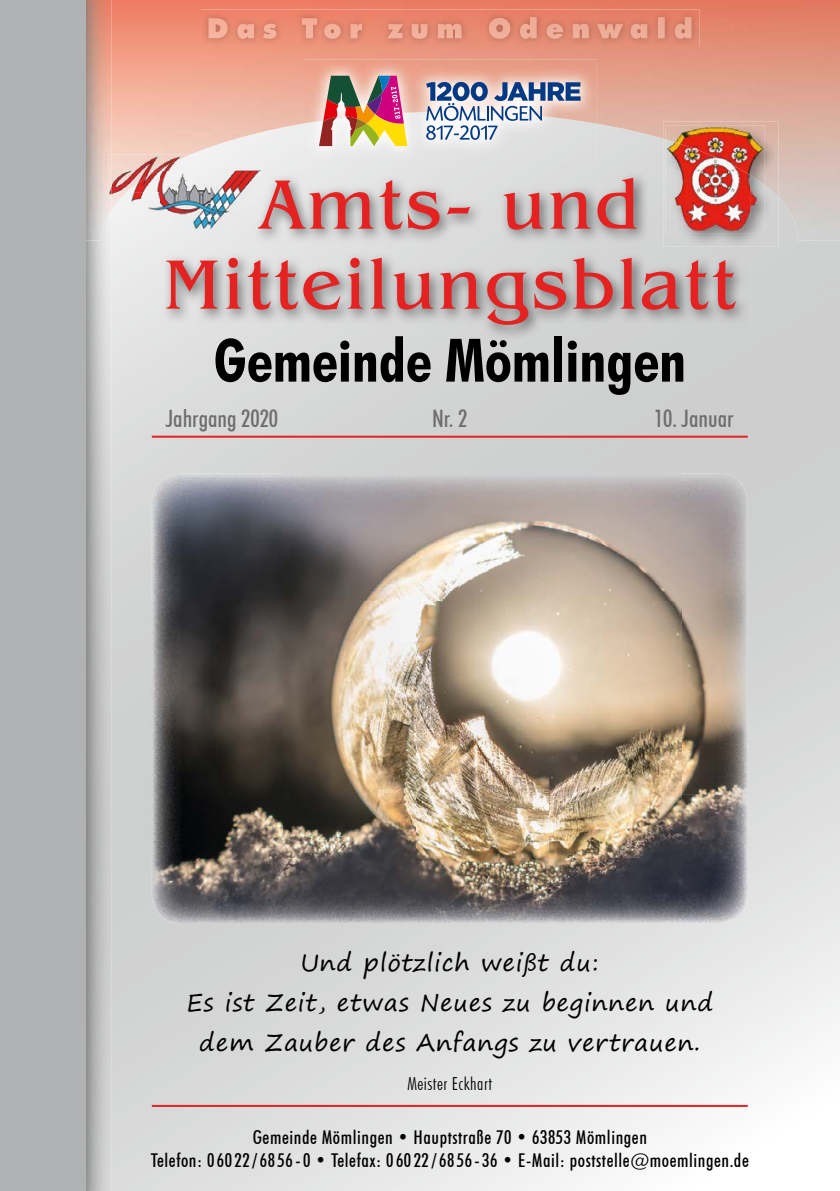
<style>
.page{position:relative;width:840px;height:1191px;background:#fff}
.page>*{position:absolute;margin:0;border:0;box-sizing:border-box;transform-origin:0 0}
.t1{font:72px/80px "Benguiat IT Cby BT";letter-spacing:.05em;color:#e42222;text-align:center}
.t2{font:700 condensed 60px "Futura BT";color:#000}
.t3{font:24px/40.2px "Segoe Print";letter-spacing:.03em;color:#000;text-align:center}
.t4{font:500 condensed 24px "Futura BT";color:#6e6e6e}
.t5{font:500 condensed 19px/22.8px "Futura BT";letter-spacing:.03em;color:#000;text-align:center}
.t6{font:300 condensed 18px "Futura BT";letter-spacing:.03em;color:#000}
</style>
<div class="page">
<img style="left:112px;top:868px;width:675px;height:323px">
<img style="left:112px;top:240px;width:68px;height:630px">
<img style="left:721px;top:240px;width:68px;height:630px">
<img style="left:85px;top:0;width:754px;height:240px">
<img style="left:85px;top:215px;width:27px;height:976px">
<div style="left:0;top:0;width:85px;height:1191px;background:#b1b2b3"></div>
<img style="left:161px;top:171px;width:588px;height:169px">
<img style="left:260px;top:178px;width:376px;height:52px">
<img style="left:201px;top:9px;width:498px;height:37px">
<img style="left:208px;top:17px;width:483px;height:22px">
<hr style="left:152px;top:436px;width:595px;height:2px;background:#e42222">
<img style="left:190px;top:154px;width:20px;height:17px">
<img style="left:210px;top:154px;width:50px;height:17px">
<img style="left:112px;top:209px;width:49px;height:21px">
<img style="left:112px;top:154px;width:78px;height:55px">
<img style="left:108px;top:215px;width:4px;height:15px">
<img style="left:108px;top:154px;width:4px;height:61px">
<img style="left:161px;top:171px;width:99px;height:59px">
<img style="left:258px;top:178px;width:2px;height:52px">
<img style="left:749px;top:198px;width:29px;height:49px">
<img style="left:663px;top:121px;width:115px;height:77px">
<img style="left:663px;top:171px;width:86px;height:76px">
<img style="left:749px;top:185px;width:15px;height:49px">
<img style="left:665px;top:126px;width:99px;height:59px">
<img style="left:665px;top:171px;width:84px;height:63px">
<svg style="left:742px;top:171px;width:7px;height:4px"></svg>
<hr style="left:152px;top:1105px;width:595px;height:2px;background:#e42222">
<img style="left:304px;top:124px;width:291px;height:38px">
<img style="left:304px;top:60px;width:291px;height:64px">
<svg style="left:426px;top:82px;width:154px;height:58px"></svg>
<img style="left:319px;top:76px;width:88px;height:70px">
<img style="left:152px;top:473px;width:529px;height:386px">
<img style="left:681px;top:473px;width:66px;height:450px">
<img style="left:152px;top:858px;width:13px;height:61px">
<img style="left:482px;top:858px;width:199px;height:65px">
<h1 class="t1" style="left:164px;top:164px;width:572px">Amts- und<br>Mitteilungsblatt</h1>
<h2 class="t2" style="left:213px;top:324px;width:473px">Gemeinde Mömlingen</h2>
<p class="t4" style="left:166px;top:403px;width:114px">Jahrgang 2020</p>
<p class="t4" style="left:432px;top:403px;width:37px">Nr. 2</p>
<p class="t4" style="left:653px;top:403px;width:81px">10. Januar</p>
<p class="t3" style="left:186px;top:941px;width:528px">Und plötzlich weißt du:<br>Es ist Zeit, etwas Neues zu beginnen und dem Zauber des Anfangs zu vertrauen.</p>
<p class="t6" style="left:407px;top:1072px;width:86px">Meister Eckhart</p>
<p class="t5" style="left:151px;top:1126px;width:599px">Gemeinde Mömlingen • Hauptstraße 70 • 63853 Mömlingen<br>Telefon: 06022/6856-0 • Telefax: 06022/6856-36 • E-Mail: poststelle@moemlingen.de</p>
</div>
